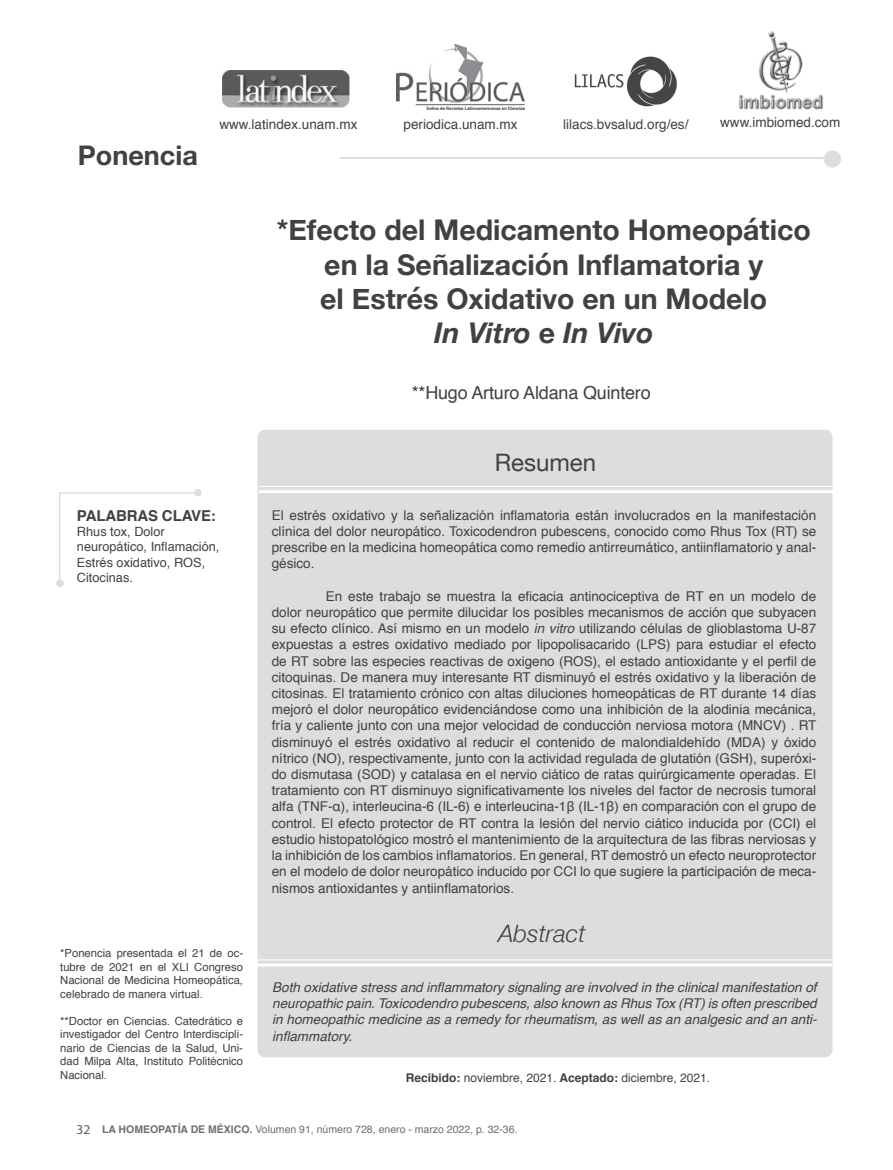
<style>
.page{position:relative;width:893px;height:1170px;background:#fff}
.page>*{position:absolute;margin:0;border:0;box-sizing:border-box;transform-origin:0 0}
.t1{font:700 28.5px/34.2px "Helvetica Neue";color:#414042;text-align:center}
.t2{font:700 27px "Helvetica Neue";color:#414042}
.t3{font:italic 24px "Helvetica Neue";color:#414042}
.t4{font:24px "Helvetica Neue";color:#414042}
.t5{font:18px "Helvetica";letter-spacing:-.01em;color:#414042}
.t6{font:700 15px "Helvetica";letter-spacing:-.01em;color:#414042}
.t7{font:13.5px/16.2px "Helvetica";color:#414042;text-align:justify}
.t8{font:italic 13.5px/16.2px "Helvetica";color:#414042;text-align:justify}
.t9{font:12.75px/15.3px "Helvetica";color:#414042}
.t10{font:12px "Helvetica";color:#414042}
.t11{font:11.25px/13.5px "Helvetica";color:#414042;text-align:justify}
.t12{font:10.5px "Helvetica";color:#6d6e71}
.s1{font-style:italic}
.s2{font-weight:700}
.s3{font-family:"Myriad Pro";font-size:13.5px;color:#58595b}
</style>
<div class="page">
<div style="left:258px;top:429px;width:574px;height:628px;background:#dcddde;border-radius:7px"></div>
<hr style="left:259px;top:490px;width:576px;height:3px;background:#fff">
<hr style="left:259px;top:486px;width:576px;height:1px;background:#fff">
<hr style="left:329px;top:158px;width:498px;height:1px;background:#dcddde">
<div style="left:824px;top:150px;width:17px;height:18px;background:#dcddde;border-radius:50%"></div>
<div style="left:325px;top:148px;width:15px;height:20px;background:#fff"></div>
<img style="left:222px;top:70px;width:128px;height:38px">
<img style="left:396px;top:45px;width:128px;height:64px">
<img style="left:574px;top:56px;width:103px;height:51px">
<img style="left:739px;top:31px;width:84px;height:79px">
<hr style="left:257px;top:963px;width:575px;height:3px;background:#fff">
<hr style="left:257px;top:959px;width:575px;height:1px;background:#fff">
<div style="left:194px;top:489px;width:8px;height:7px;background:#dcddde;border-radius:50%"></div>
<svg style="left:59px;top:491px;width:139px;height:88px"></svg>
<div style="left:56px;top:579px;width:8px;height:8px;background:#dcddde;border-radius:50%"></div>
<h2 class="t2" style="left:78px;top:135px;width:121px">Ponencia</h2>
<p class="t7" style="left:219px;top:116px;width:140px">www.latindex.unam.mx</p>
<p class="t7" style="left:404px;top:116px;width:116px">periodica.unam.mx</p>
<p class="t7" style="left:563px;top:116px;width:127px">lilacs.bvsalud.org/es/</p>
<p class="t7" style="left:720px;top:115px;width:122px">www.imbiomed.com</p>
<h1 class="t1" style="left:277px;top:214px;width:535px">*Efecto del Medicamento Homeopático en la Señalización Inflamatoria y<br>el Estrés Oxidativo en un Modelo<br><span class="s1">In Vitro</span> e <span class="s1">In Vivo</span></h1>
<h3 class="t5" style="left:412px;top:378px;width:241px">**Hugo Arturo Aldana Quintero</h3>
<p class="t6" style="left:77px;top:503px;width:141px">PALABRAS CLAVE:</p>
<p class="t9" style="left:77px;top:524px;width:144px">Rhus tox, Dolor neuropático, Inflamación,<br>Estrés oxidativo, ROS,<br>Citocinas.</p>
<p class="t11" style="left:60px;top:946px;width:184px">*Ponencia presentada el 21 de oc&shy;tubre de 2021 en el XLI Congreso Nacional de Medicina Homeopática, celebrado de manera virtual.</p>
<p class="t11" style="left:60px;top:1014px;width:184px">**Doctor en Ciencias. Catedrático e investigador del Centro Interdiscipli&shy;nario de Ciencias de la Salud, Uni&shy;dad Milpa Alta, Instituto Politécnico Nacional.</p>
<h3 class="t4" style="left:495px;top:444px;width:103px">Resumen</h3>
<p class="t7" style="left:272px;top:507px;width:546px">El estrés oxidativo y la señalización inflamatoria están involucrados en la manifestación clínica del dolor neuropático. Toxicodendron pubescens, conocido como Rhus Tox (RT) se prescribe en la medicina homeopática como remedio antirreumático, antiinflamatorio y anal&shy;gésico.</p>
<p class="t7" style="left:272px;top:588px;width:546px;text-indent:54px">En este trabajo se muestra la eficacia antinociceptiva de RT en un modelo de dolor neuropático que permite dilucidar los posibles mecanismos de acción que subyacen su efecto clínico. Así mismo en un modelo <span class="s1">in vitro</span> utilizando células de glioblastoma U-87 expuestas a estres oxidativo mediado por lipopolisacarido (LPS) para estudiar el efecto de RT sobre las especies reactivas de oxigeno (ROS), el estado antioxidante y el perfil de citoquinas. De manera muy interesante RT disminuyó el estrés oxidativo y la liberación de citosinas. El tratamiento crónico con altas diluciones homeopáticas de RT durante 14 días mejoró el dolor neuropático evidenciándose como una inhibición de la alodinia mecánica, fría y caliente junto con una mejor velocidad de conducción nerviosa motora (MNCV) . RT disminuyó el estrés oxidativo al reducir el contenido de malondialdehído (MDA) y óxido nítrico (NO), respectivamente, junto con la actividad regulada de glutatión (GSH), superóxi&shy;do dismutasa (SOD) y catalasa en el nervio ciático de ratas quirúrgicamente operadas. El tratamiento con RT disminuyo significativamente los niveles del factor de necrosis tumoral alfa (TNF-α), interleucina-6 (IL-6) e interleucina-1β (IL-1β) en comparación con el grupo de control. El efecto protector de RT contra la lesión del nervio ciático inducida por (CCI) el estudio histopatológico mostró el mantenimiento de la arquitectura de las fibras nerviosas y la inhibición de los cambios inflamatorios. En general, RT demostró un efecto neuroprotector en el modelo de dolor neuropático inducido por CCI lo que sugiere la participación de meca&shy;nismos antioxidantes y antiinflamatorios.</p>
<h3 class="t3" style="left:498px;top:919px;width:89px">Abstract</h3>
<p class="t8" style="left:272px;top:979px;width:546px">Both oxidative stress and inflammatory signaling are involved in the clinical manifestation of neuropathic pain. Toxicodendro pubescens, also known as Rhus Tox (RT) is often prescribed in homeopathic medicine as a remedy for rheumatism, as well as an analgesic and an anti&shy;inflammatory.</p>
<p class="t10" style="left:406px;top:1068px;width:306px"><span class="s2">Recibido:</span> noviembre, 2021. <span class="s2">Aceptado:</span> diciembre, 2021.</p>
<p class="t12" style="left:76px;top:1120px;width:443px"><span class="s3">32</span> <span class="s2">LA HOMEOPATÍA DE MÉXICO.</span> Volumen 91, número 728, enero - marzo 2022, p. 32-36.</p>
</div>
